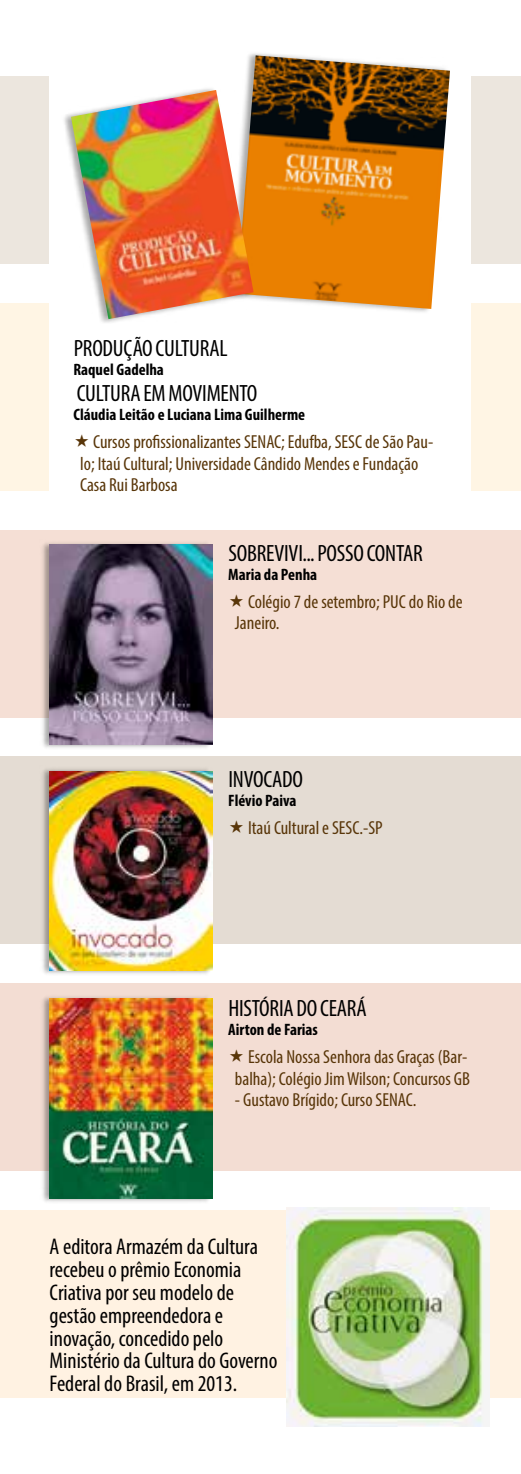
<style>
.page{position:relative;width:521px;height:1474px;background:#fff}
.page>*{position:absolute;margin:0;border:0;box-sizing:border-box;transform-origin:0 0}
.t1{font:condensed 23.62px "Myriad Pro";color:#000}
.t2{font:condensed 22.75px/22.8px "Myriad Pro";color:#000}
.t3{font:condensed 18.9px/21.3px "Myriad Pro";color:#583508}
.t4{font:700 condensed 16.45px "Myriad Pro";color:#000}
</style>
<div class="page">
<div style="left:0;top:756px;width:521px;height:188px;background:#e4dcd3"></div>
<div style="left:0;top:983px;width:521px;height:188px;background:#f3ddd3"></div>
<div style="left:0;top:1210px;width:521px;height:188px;background:#fff2e2"></div>
<div style="left:0;top:76px;width:521px;height:188px;background:#ece6de"></div>
<div style="left:0;top:302px;width:521px;height:188px;background:#fff5e4"></div>
<div style="left:0;top:529px;width:521px;height:188px;background:#f5dfd5"></div>
<div style="left:39px;top:993px;width:173px;height:210px;background:#000;opacity:.35"></div>
<img style="left:50px;top:998px;width:162px;height:200px">
<div style="left:50px;top:68px;width:421px;height:436px;background:#fff"></div>
<div style="left:227px;top:51px;width:223px;height:263px;background:#000;opacity:.35"></div>
<img style="left:237px;top:55px;width:213px;height:254px">
<div style="left:61px;top:85px;width:192px;height:239px;background:#000;opacity:.35"></div>
<img style="left:71px;top:90px;width:183px;height:229px">
<div style="left:39px;top:765px;width:173px;height:211px;background:#000;opacity:.35"></div>
<img style="left:50px;top:771px;width:162px;height:199px">
<div style="left:39px;top:539px;width:173px;height:210px;background:#000;opacity:.35"></div>
<img style="left:50px;top:544px;width:162px;height:200px">
<img style="left:286px;top:1207px;width:204px;height:219px">
<p class="t1" style="left:74px;top:334px;width:11px">produção</p>
<p class="t1" style="left:156px;top:334px;width:10px">cultural</p>
<p class="t4" style="left:73px;top:359px;width:92px">Raquel Gadelha</p>
<p class="t1" style="left:77px;top:379px;width:19px">Cultura</p>
<p class="t1" style="left:143px;top:379px;width:36px">em movimento</p>
<p class="t4" style="left:73px;top:404px;width:233px">Cláudia Leitão e Luciana Lima Guilherme</p>
<p class="t3" style="left:80px;top:431px;width:355px;text-indent:13px">Cursos profissionalizantes SENAC; Edufba, SESC de São Pau&shy;lo; Itaú Cultural; Universidade Cândido Mendes e Fundação<br>Casa Rui Barbosa</p>
<p class="t1" style="left:228px;top:539px;width:10px">sobrevivi</p>
<p class="t1" style="left:302px;top:539px;width:25px">... posso</p>
<p class="t1" style="left:367px;top:539px;width:11px">contar</p>
<p class="t4" style="left:228px;top:564px;width:91px">Maria da Penha</p>
<p class="t3" style="left:235px;top:590px;width:229px;text-indent:13px">Colégio 7 de setembro; PUC do Rio de<br>Janeiro.</p>
<p class="t1" style="left:228px;top:765px;width:11px">invocado</p>
<p class="t4" style="left:228px;top:790px;width:70px">Flévio Paiva</p>
<p class="t3" style="left:248px;top:817px;width:136px">Itaú Cultural e SESC.-SP</p>
<p class="t1" style="left:228px;top:994px;width:140px">históriadoceará</p>
<p class="t4" style="left:228px;top:1019px;width:91px">Airton de Farias</p>
<p class="t3" style="left:235px;top:1046px;width:236px;text-align:center">Escola Nossa Senhora das Graças (Bar&shy;balha); Colégio Jim Wilson; Concursos GB</p>
<p class="t3" style="left:235px;top:1088px;width:183px">- Gustavo Brígido; Curso SENAC.</p>
<p class="t2" style="left:50px;top:1235px;width:229px">A editora Armazém da Cultura recebeu o prêmio Economia<br>Criativa por seu modelo de gestão empreendedora e inovação, concedido pelo<br>Ministério da Cultura do Governo<br>Federal do Brasil, em 2013.</p>
</div>
